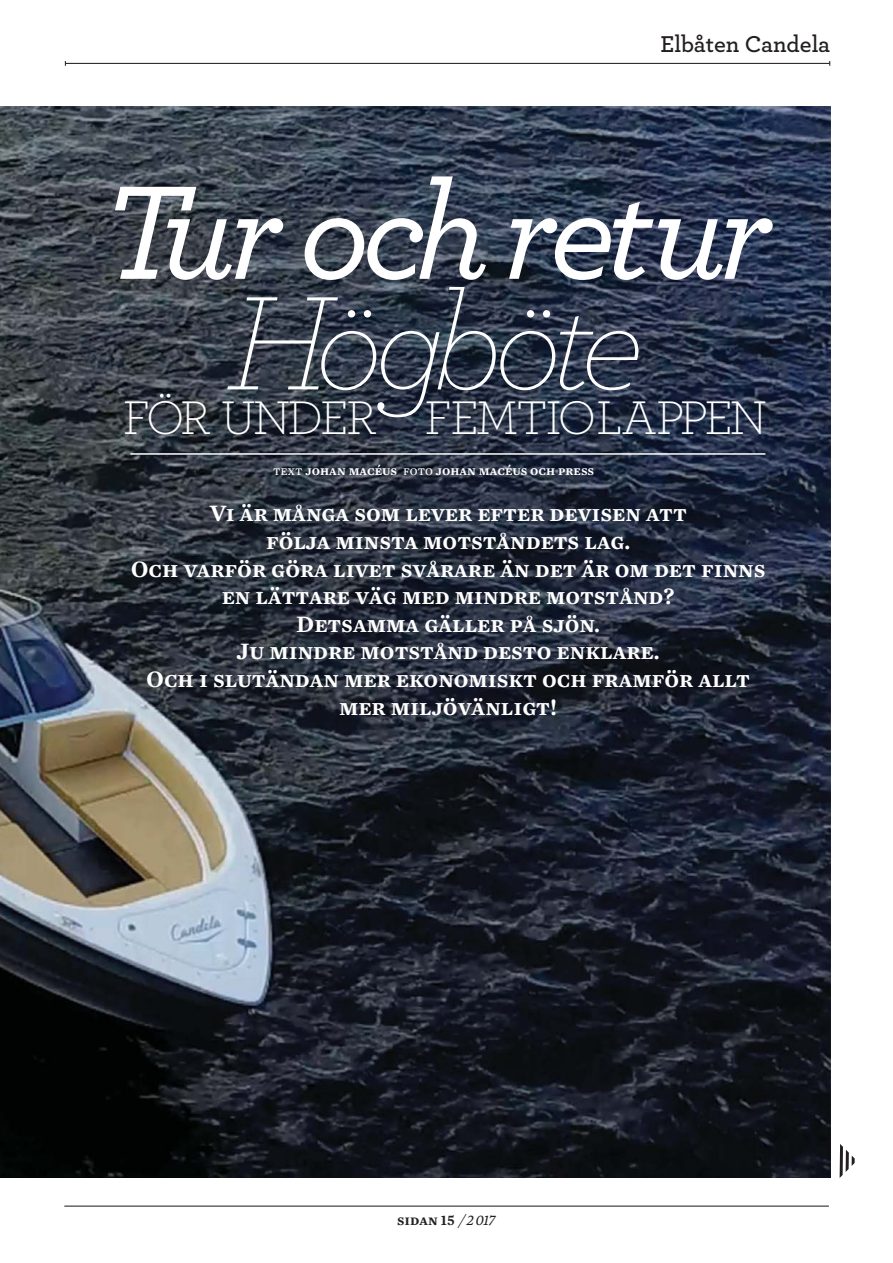
<style>
.page{position:relative;width:893px;height:1263px;background:#fff}
.page>*{position:absolute;margin:0;border:0;box-sizing:border-box;transform-origin:0 0}
.t1{font:italic 500 139.95px "Archer";letter-spacing:-.06em;color:#fff}
.t2{font:italic 200 139.95px "Archer";letter-spacing:-.08em;color:#fff}
.t3{font:300 49.5px "Archer";letter-spacing:-.06em;color:#fff}
.t4{font:24px/27.6px "Mercury Text G1 Semibold SC";color:#fff;text-align:center}
.t5{font:600 24px "Archer";letter-spacing:-.005em;color:#231f20}
.t6{font:15px "Mercury Text G1 Semibold SC";color:#231f20}
.t7{font:13.5px "Mercury Text G1 Semibold SC";color:#fff}
.s1{font-family:"Mercury Text G2 Roman SC"}
.s2{font-family:"Mercury Text G2";font-style:italic}
</style>
<div class="page">
<hr style="left:64px;top:1205px;width:765px;height:1px;background:#231f20">
<hr style="left:65px;top:63px;width:765px;height:1px;background:#231f20">
<svg style="left:840px;top:1144px;width:15px;height:34px"></svg>
<img style="left:0;top:106px;width:830px;height:1072px">
<hr style="left:130px;top:453px;width:635px;height:2px;background:#fff">
<p class="t5" style="left:660px;top:30px;width:171px">Elbåten Candela</p>
<h1 class="t1" style="left:100px;top:167px;width:673px">Tur och retur</h1>
<h1 class="t2" style="left:227px;top:273px;width:419px">Högböte</h1>
<h2 class="t3" style="left:123px;top:401px;width:646px">FÖR UNDER FEMTIOLAPPEN</h2>
<p class="t7" style="left:273px;top:462px;width:323px"><span class="s1">text</span> johan macéus <span class="s1">foto</span> johan macéus och press</p>
<p class="t4" style="left:131px;top:499px;width:636px">Vi är många som lever efter devisen att<br>följa minsta motståndets lag.<br>Och varför göra livet svårare än det är om det finns en lättare väg med mindre motstånd?<br>Detsamma gäller på sjön.<br>Ju mindre motstånd desto enklare.<br>Och i slutändan mer ekonomiskt och framför allt mer miljövänligt!</p>
<p class="t6" style="left:397px;top:1211px;width:100px">sidan 15 <span class="s2">/2017</span></p>
</div>
